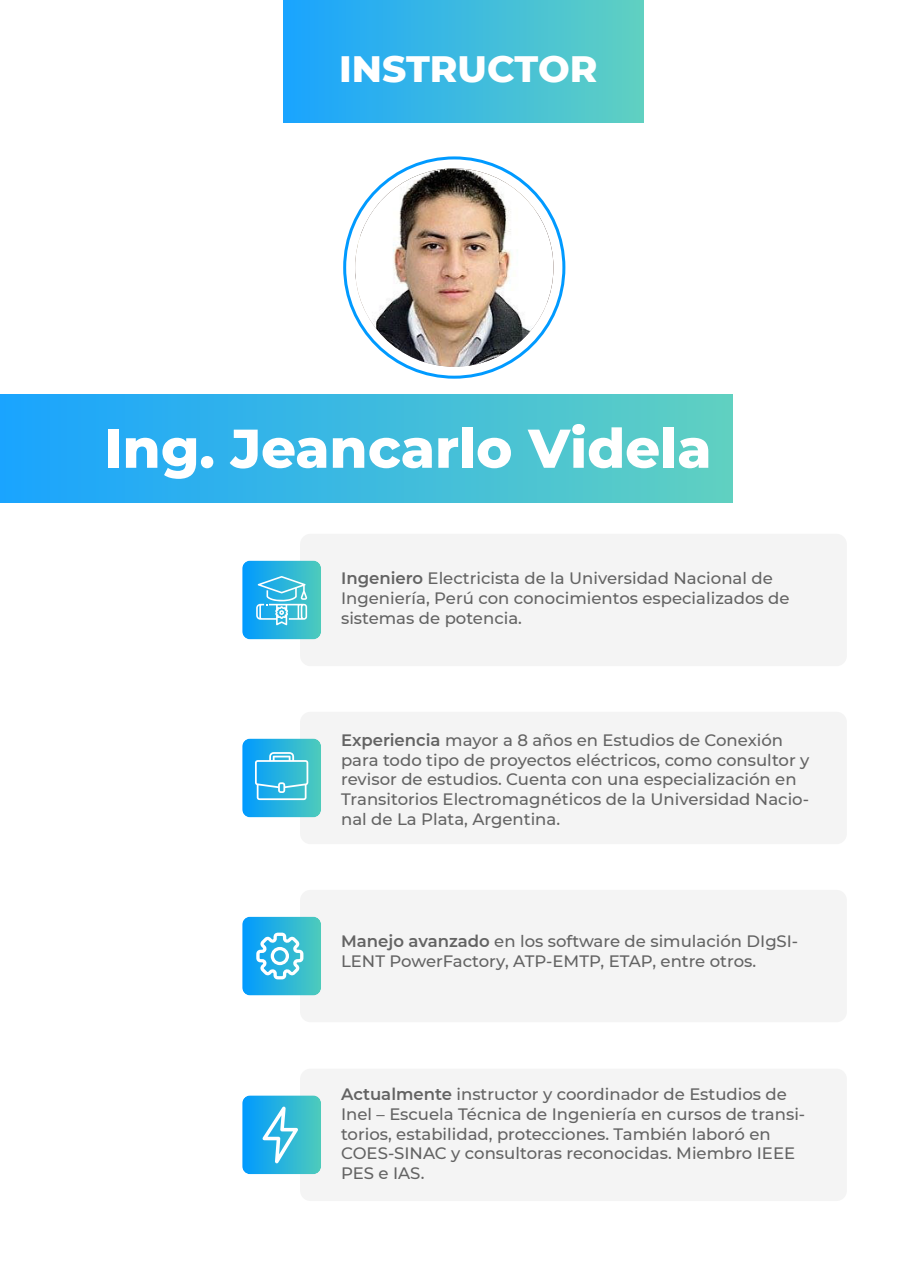
<style>
.page{position:relative;width:918px;height:1263px;background:#fff}
.page>*{position:absolute;margin:0;border:0;box-sizing:border-box;transform-origin:0 0}
.t1{font:800 54.45px "Montserrat";color:#fff}
.t2{font:800 37.5px "Montserrat";color:#fff}
.t3{font:500 16.5px/19.8px "Montserrat";color:#636363}
.s1{font-weight:600}
</style>
<div class="page">
<div style="left:0;top:395px;width:733px;height:108px;background:linear-gradient(to right,#1aa4fe,#60d0c1)"></div>
<img style="left:355px;top:168px;width:198px;height:199px;border-radius:99px">
<div style="left:300px;top:534px;width:547px;height:132px;background:#f4f4f4;border-radius:10px"></div>
<div style="left:300px;top:712px;width:547px;height:132px;background:#f4f4f4;border-radius:10px"></div>
<div style="left:300px;top:890px;width:547px;height:132px;background:#f4f4f4;border-radius:10px"></div>
<div style="left:300px;top:1069px;width:547px;height:132px;background:#f4f4f4;border-radius:10px"></div>
<svg style="left:242px;top:560px;width:79px;height:79px;background:#41bbe1"></svg>
<svg style="left:242px;top:738px;width:79px;height:79px;background:#3ebae0"></svg>
<svg style="left:242px;top:917px;width:79px;height:78px;background:#43bce1"></svg>
<svg style="left:242px;top:1095px;width:79px;height:79px;background:#3cbae0"></svg>
<div style="left:284px;top:0;width:360px;height:123px;background:linear-gradient(to right,#19a4ff,#60d0c1)"></div>
<h2 class="t2" style="left:339px;top:47px;width:260px">INSTRUCTOR</h2>
<h1 class="t1" style="left:104px;top:418px;width:609px">Ing. Jeancarlo Videla</h1>
<p class="t3" style="left:341px;top:568px;width:450px"><span class="s1">Ingeniero</span> Electricista de la Universidad Nacional de<br>Ingeniería, Perú con conocimientos especializados de sistemas de potencia.</p>
<p class="t3" style="left:341px;top:730px;width:470px"><span class="s1">Experiencia</span> mayor a 8 años en Estudios de Conexión para todo tipo de proyectos eléctricos, como consultor y revisor de estudios. Cuenta con una especialización en Transitorios Electromagnéticos de la Universidad Nacio&shy;nal de La Plata, Argentina.</p>
<p class="t3" style="left:341px;top:932px;width:459px"><span class="s1">Manejo avanzado</span> en los software de simulación DIgSI-<br>LENT PowerFactory, ATP-EMTP, ETAP, entre otros.</p>
<p class="t3" style="left:341px;top:1084px;width:466px"><span class="s1">Actualmente</span> instructor y coordinador de Estudios de Inel – Escuela Técnica de Ingeniería en cursos de transi&shy;torios, estabilidad, protecciones. También laboró en COES-SINAC y consultoras reconocidas. Miembro IEEE PES e IAS.</p>
</div>
